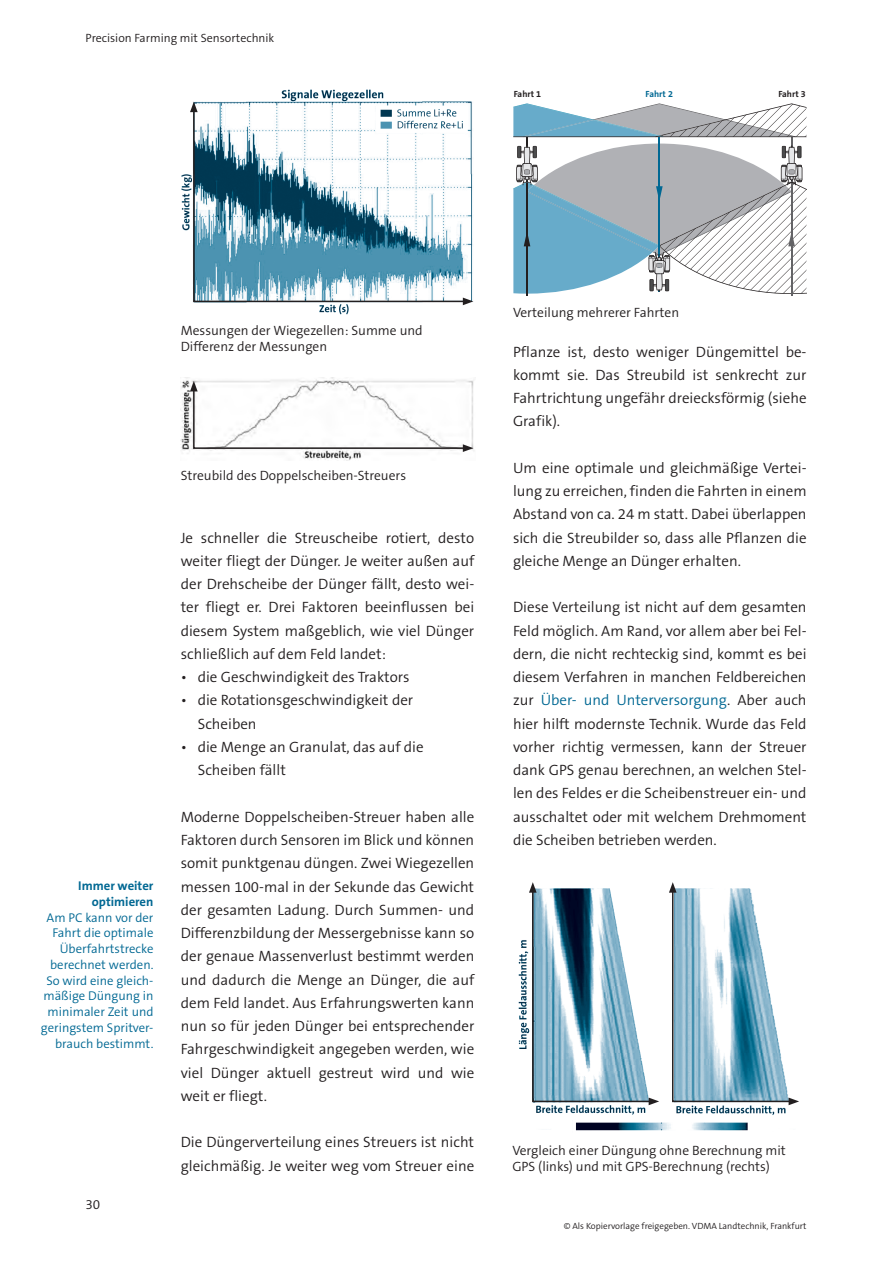
<style>
.page{position:relative;width:894px;height:1264px;background:#fff}
.page>*{position:absolute;margin:0;border:0;box-sizing:border-box;transform-origin:0 0}
.t1{font:300 15px/23.2px "The Sans B4";color:#231f20;text-align:justify}
.t2{font:300 13.5px/16.2px "The Sans B4";color:#231f20}
.t3{font:300 12.75px/15.8px "The Sans B4";color:#006893;text-align:right}
.t4{font:700 12.75px/15.8px "The Sans B7";color:#006893;text-align:right}
.t5{font:300 12px "The Sans B4";color:#231f20}
.t6{font:300 9px "The Sans B4";color:#231f20}
.t7{font:700 9px "The Sans B7";color:#231f20}
.t8{font:700 9px "The Sans B7";color:#006893}
.s1{color:#006893}
</style>
<div class="page">
<hr style="left:790px;top:137px;width:2px;height:159px;background:#636366">
<hr style="left:526px;top:137px;width:1px;height:159px;background:#231f20">
<svg style="left:513px;top:103px;width:293px;height:35px"></svg>
<hr style="left:658px;top:137px;width:2px;height:154px;background:#006893">
<svg style="left:513px;top:144px;width:293px;height:150px"></svg>
<img style="left:518px;top:940px;width:271px;height:191px">
<img style="left:181px;top:89px;width:293px;height:225px">
<img style="left:181px;top:377px;width:294px;height:84px">
<svg style="left:192px;top:108px;width:274px;height:195px"></svg>
<svg style="left:190px;top:102px;width:8px;height:10px"></svg>
<svg style="left:463px;top:298px;width:10px;height:7px"></svg>
<svg style="left:190px;top:381px;width:283px;height:71px"></svg>
<svg style="left:529px;top:882px;width:130px;height:223px"></svg>
<svg style="left:669px;top:882px;width:130px;height:223px"></svg>
<p class="t5" style="left:85px;top:31px;width:190px">Precision Farming mit Sensortechnik</p>
<p class="t7" style="left:513px;top:89px;width:29px">Fahrt 1</p>
<p class="t8" style="left:645px;top:89px;width:29px">Fahrt 2</p>
<p class="t7" style="left:778px;top:89px;width:29px">Fahrt 3</p>
<p class="t2" style="left:181px;top:323px;width:243px">Messungen der Wiegezellen: Summe und<br>Differenz der Messungen</p>
<p class="t4" style="left:78px;top:878px;width:77px">Immer weiter optimieren</p>
<p class="t3" style="left:41px;top:910px;width:114px">Am PC kann vor der<br>Fahrt die optimale<br>Überfahrtstrecke berechnet werden.<br>So wird eine gleich&shy;mäßige Düngung in minimaler Zeit und geringstem Spritver&shy;brauch bestimmt.</p>
<p class="t2" style="left:85px;top:1196px;width:16px">30</p>
<p class="t2" style="left:181px;top:468px;width:227px">Streubild des Doppelscheiben-Streuers</p>
<p class="t1" style="left:181px;top:526px;width:295px">Je schneller die Streuscheibe rotiert, desto weiter fliegt der Dünger. Je weiter außen auf der Drehscheibe der Dünger fällt, desto wei&shy;ter fliegt er. Drei Faktoren beeinflussen bei diesem System maßgeblich, wie viel Dünger schließlich auf dem Feld landet:</p>
<p class="t1" style="left:181px;top:666px;width:230px">• die Geschwindigkeit des Traktors</p>
<p class="t1" style="left:198px;top:689px;width:217px;text-indent:-17px">• die Rotationsgeschwindigkeit der<br>Scheiben</p>
<p class="t1" style="left:198px;top:736px;width:227px;text-indent:-17px">• die Menge an Granulat, das auf die<br>Scheiben fällt</p>
<p class="t1" style="left:181px;top:805px;width:295px">Moderne Doppelscheiben-Streuer haben alle Faktoren durch Sensoren im Blick und können somit punktgenau düngen. Zwei Wiegezellen messen 100-mal in der Sekunde das Gewicht der gesamten Ladung. Durch Summen- und Differenzbildung der Messergebnisse kann so der genaue Massenverlust bestimmt werden und dadurch die Menge an Dünger, die auf dem Feld landet. Aus Erfahrungswerten kann nun so für jeden Dünger bei entsprechender Fahrgeschwindigkeit angegeben werden, wie viel Dünger aktuell gestreut wird und wie weit er fliegt.</p>
<p class="t1" style="left:181px;top:1131px;width:295px">Die Düngerverteilung eines Streuers ist nicht gleichmäßig. Je weiter weg vom Streuer eine</p>
<p class="t2" style="left:513px;top:304px;width:168px">Verteilung mehrerer Fahrten</p>
<p class="t1" style="left:513px;top:340px;width:295px">Pflanze ist, desto weniger Düngemittel be&shy;kommt sie. Das Streubild ist senkrecht zur Fahrtrichtung ungefähr dreiecksförmig (siehe Grafik).</p>
<p class="t1" style="left:513px;top:457px;width:295px">Um eine optimale und gleichmäßige Vertei&shy;lung zu erreichen, finden die Fahrten in einem Abstand von ca. 24 m statt. Dabei überlappen sich die Streubilder so, dass alle Pflanzen die gleiche Menge an Dünger erhalten.</p>
<p class="t1" style="left:513px;top:596px;width:295px">Diese Verteilung ist nicht auf dem gesamten Feld möglich. Am Rand, vor allem aber bei Fel&shy;dern, die nicht rechteckig sind, kommt es bei diesem Verfahren in manchen Feldbereichen zur <span class="s1">Über- und Unterversorgung</span>. Aber auch hier hilft modernste Technik. Wurde das Feld vorher richtig vermessen, kann der Streuer dank GPS genau berechnen, an welchen Stel&shy;len des Feldes er die Scheibenstreuer ein- und ausschaltet oder mit welchem Drehmoment die Scheiben betrieben werden.</p>
<p class="t2" style="left:512px;top:1143px;width:275px">Vergleich einer Düngung ohne Berechnung mit<br>GPS (links) und mit GPS-Berechnung (rechts)</p>
<p class="t6" style="left:563px;top:1221px;width:244px">© Als Kopiervorlage freigegeben. VDMA Landtechnik, Frankfurt</p>
</div>
